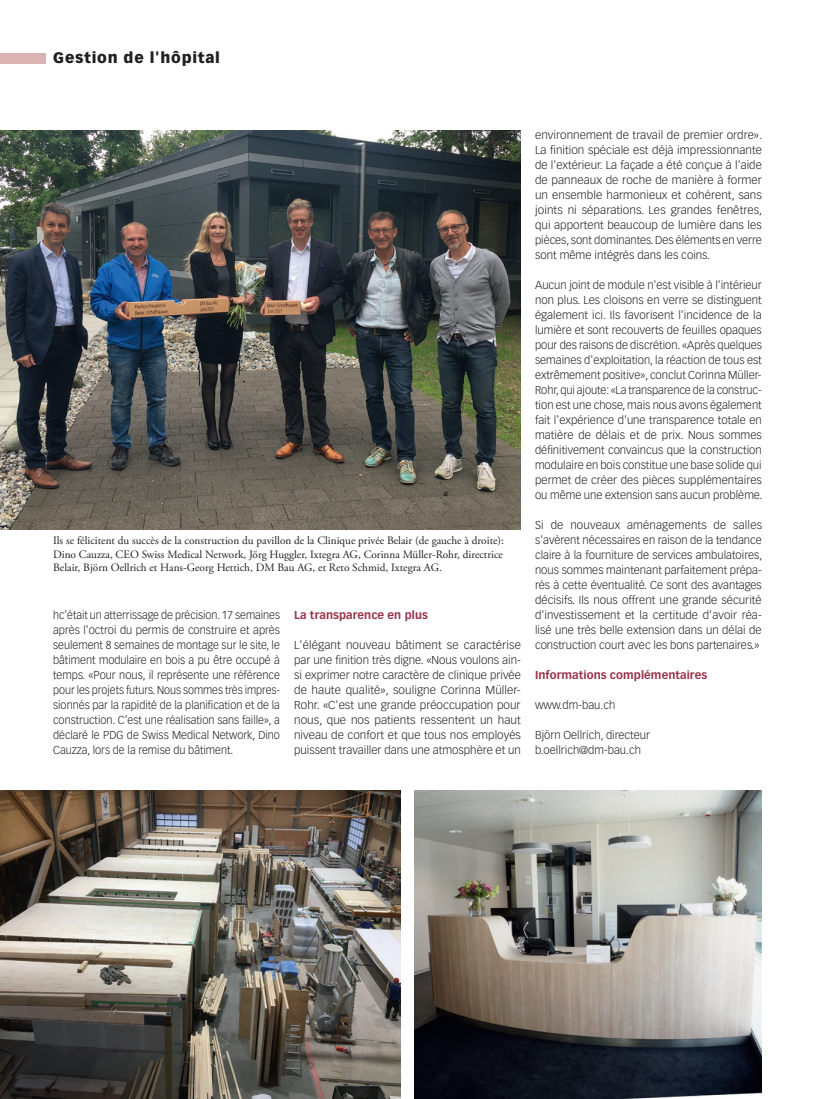
<style>
.page{position:relative;width:815px;height:1099px;background:#fff}
.page>*{position:absolute;margin:0;border:0;box-sizing:border-box;transform-origin:0 0}
.t1{font:900 15px "Vectora LT Std";letter-spacing:.05em;color:#231f20}
.t2{font:300 11.25px/15px "Vectora LT Std";color:#231f20;text-align:justify}
.t3{font:300 11.25px/15px "Vectora LT Std";color:#231f20;text-align:justify;scale:1.04 1}
.t4{font:300 11.25px/15px "Vectora LT Std";color:#231f20;text-align:justify;scale:.96 1}
.t5{font:11.25px/13.5px "Adobe Garamond Pro";color:#231f20;text-align:justify}
.t6{font:700 11.25px "Vectora LT Std";letter-spacing:.005em;color:#983249}
</style>
<div class="page">
<div style="left:0;top:53px;width:45px;height:10px;background:#d9b4b3"></div>
<img style="left:0;top:130px;width:521px;height:399px">
<img style="left:0;top:790px;width:400px;height:308px">
<img style="left:415px;top:790px;width:347px;height:308px">
<h1 class="t1" style="left:53px;top:49px;width:168px">Gestion de l'hôpital</h1>
<p class="t5" style="left:53px;top:534px;width:452px">Ils se félicitent du succès de la construction du pavillon de la Clinique privée Belair (de gauche à droite):<br>Dino Cauzza, CEO Swiss Medical Network, Jörg Huggler, Ixtegra AG, Corinna Müller-Rohr, directrice Belair, Björn Oellrich et Hans-Georg Hettich, DM Bau AG, et Reto Schmid, Ixtegra AG.</p>
<p class="t4" style="left:53px;top:608px;width:238px">hc'était un atterrissage de précision. 17 semaines après l'octroi du permis de construire et après seulement 8 semaines de montage sur le site, le bâtiment modulaire en bois a pu être occupé à temps. «Pour nous, il représente une référence pour les projets futurs. Nous sommes très impres&shy;sionnés par la rapidité de la planification et de la construction. C’est une réalisation sans faille», a déclaré le PDG de Swiss Medical Network, Dino Cauzza, lors de la remise du bâtiment.</p>
<p class="t6" style="left:294px;top:608px;width:135px">La transparence en plus</p>
<p class="t3" style="left:294px;top:638px;width:220px">L'élégant nouveau bâtiment se caractérise par une finition très digne. «Nous voulons ain&shy;si exprimer notre caractère de clinique privée de haute qualité», souligne Corinna Müller-Rohr. «C'est une grande préoccupation pour nous, que nos patients ressentent un haut niveau de confort et que tous nos employés puissent travailler dans une atmosphère et un</p>
<p class="t3" style="left:535px;top:128px;width:220px">environnement de travail de premier ordre».<br>La finition spéciale est déjà impressionnante de l'extérieur. La façade a été conçue à l'aide de panneaux de roche de manière à former un ensemble harmonieux et cohérent, sans joints ni séparations. Les grandes fenêtres, qui apportent beaucoup de lumière dans les pièces, sont dominantes. Des éléments en verre sont même intégrés dans les coins.</p>
<p class="t2" style="left:535px;top:278px;width:229px">Aucun joint de module n'est visible à l'intérieur non plus. Les cloisons en verre se distinguent également ici. Ils favorisent l'incidence de la lumière et sont recouverts de feuilles opaques pour des raisons de discrétion. «Après quelques semaines d'exploitation, la réaction de tous est extrêmement positive», conclut Corinna Müller-Rohr, qui ajoute: «La transparence de la construc&shy;tion est une chose, mais nous avons également fait l'expérience d'une transparence totale en matière de délais et de prix. Nous sommes définitivement convaincus que la construction modulaire en bois constitue une base solide qui permet de créer des pièces supplémentaires ou même une extension sans aucun problème.</p>
<p class="t2" style="left:535px;top:518px;width:229px">Si de nouveaux aménagements de salles s'avèrent nécessaires en raison de la tendance claire à la fourniture de services ambulatoires, nous sommes maintenant parfaitement prépa&shy;rés à cette éventualité. Ce sont des avantages décisifs. Ils nous offrent une grande sécurité d'investissement et la certitude d'avoir réa&shy;lisé une très belle extension dans un délai de construction court avec les bons partenaires.»</p>
<p class="t6" style="left:535px;top:668px;width:174px">Informations complémentaires</p>
<p class="t2" style="left:535px;top:698px;width:82px">www.dm-bau.ch</p>
<p class="t2" style="left:535px;top:728px;width:116px">Björn Oellrich, directeur b.oellrich@dm-bau.ch</p>
</div>
